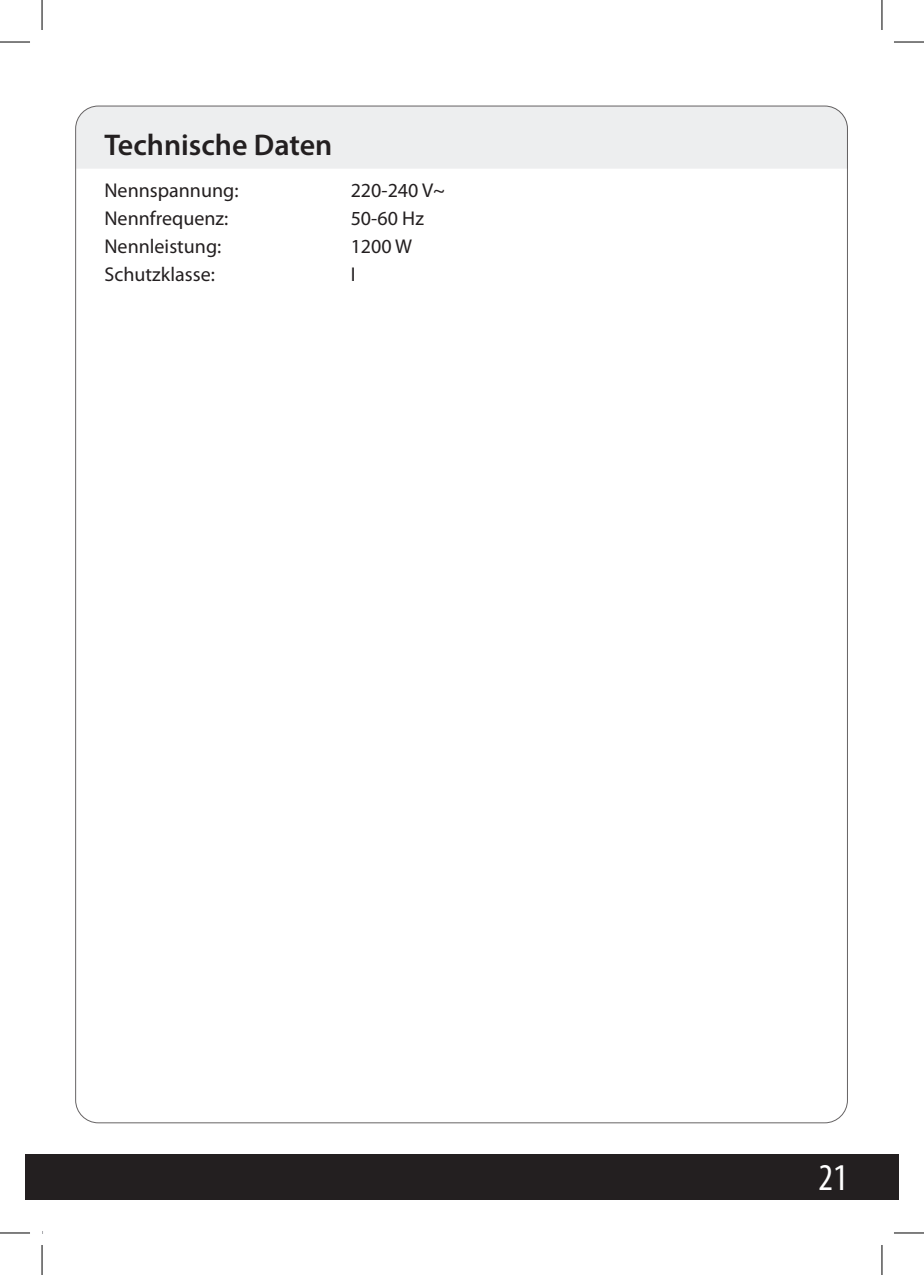
<style>
.page{position:relative;width:924px;height:1275px;background:#fff}
.page>*{position:absolute;margin:0;border:0;box-sizing:border-box;transform-origin:0 0}
.t1{font:condensed 38px "Myriad Pro";color:#fff}
.t2{font:600 30px "Myriad Pro";color:#231f20}
.t3{font:20px "Myriad Pro";color:#231f20}
</style>
<div class="page">
<div style="left:77px;top:106px;width:770px;height:63px;background:#edeeef"></div>
<div style="left:25px;top:1154px;width:873px;height:45px;background:#231f20"></div>
<hr style="left:0;top:42px;width:30px;height:1px;background:#000">
<hr style="left:893px;top:42px;width:30px;height:1px;background:#000">
<hr style="left:0;top:1232px;width:30px;height:1px;background:#000">
<hr style="left:893px;top:1232px;width:30px;height:1px;background:#000">
<hr style="left:42px;top:0;width:1px;height:30px;background:#000">
<hr style="left:42px;top:1245px;width:1px;height:30px;background:#000">
<hr style="left:881px;top:0;width:1px;height:30px;background:#000">
<hr style="left:881px;top:1245px;width:1px;height:30px;background:#000">
<h2 class="t2" style="left:104px;top:126px;width:229px">Technische Daten</h2>
<p class="t3" style="left:104px;top:179px;width:135px">Nennspannung:</p>
<p class="t3" style="left:350px;top:179px;width:96px">220-240 V~</p>
<p class="t3" style="left:104px;top:207px;width:125px">Nennfrequenz:</p>
<p class="t3" style="left:350px;top:207px;width:75px">50-60 Hz</p>
<p class="t3" style="left:104px;top:235px;width:118px">Nennleistung:</p>
<p class="t3" style="left:350px;top:235px;width:63px">1200 W</p>
<p class="t3" style="left:104px;top:263px;width:112px">Schutzklasse:</p>
<p class="t3" style="left:350px;top:263px;width:6px">I</p>
<h1 class="t1" style="left:818px;top:1154px;width:31px">21</h1>
</div>
